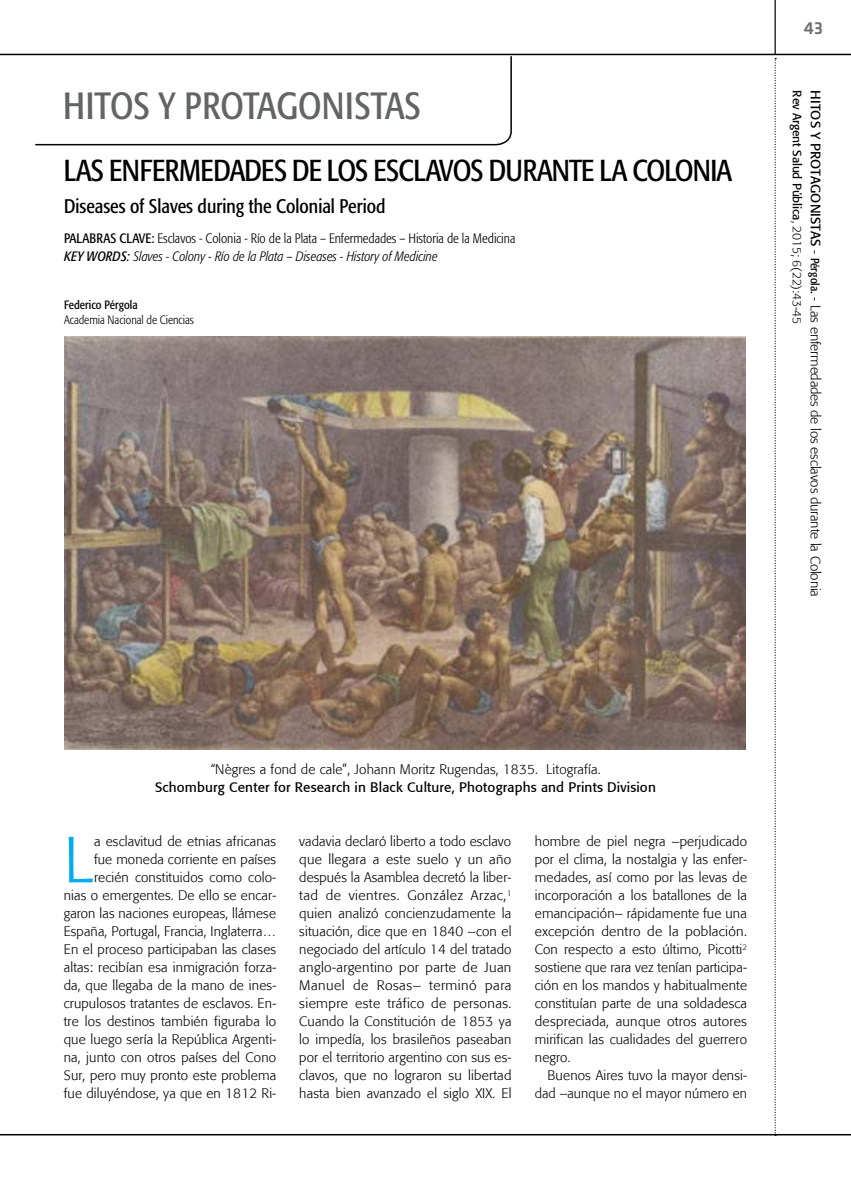
<style>
.page{position:relative;width:851px;height:1191px;background:#fff}
.page>*{position:absolute;margin:0;border:0;box-sizing:border-box;transform-origin:0 0}
.t1{font:300 64.35px "Formata";color:#00aeef}
.t2{font:condensed 37.5px "Formata";color:#636466}
.t3{font:condensed 30px "Formata";letter-spacing:-.02em;color:#000}
.t4{font:condensed 19.5px "Formata";color:#000}
.t5{font:500 18px "Klavika";color:#6d6e71}
.t6{font:300 13.5px/18px "Formata";letter-spacing:.01em;color:#000;text-align:right}
.t7{font:300 condensed 13.5px/18px "Formata";color:#000}
.t8{font:300 13.5px "Formata";letter-spacing:-.01em;color:#000}
.t9{font:13.5px "Formata";letter-spacing:.01em;color:#000}
.t10{font:12px "Formata";letter-spacing:-.01em;color:#000}
.t11{font:300 condensed 12px "Formata";color:#000}
.t12{font:condensed 12px "Formata";color:#000}
.s1{font-weight:400}
.s2{font-weight:400;font-style:italic}
.s3{font-style:italic}
.s4{font-weight:300}
.s5{font-weight:400;font-stretch:condensed;font-size:12px}
.s6{font-weight:400;font-stretch:condensed}
</style>
<div class="page">
<hr style="left:0;top:54px;width:850px;height:1px;background:#000">
<hr style="left:0;top:1134px;width:850px;height:1px;background:#000">
<hr style="left:774px;top:0;width:1px;height:54px;background:#000">
<svg style="left:774px;top:58px;width:2px;height:1078px"></svg>
<svg style="left:34px;top:55px;width:478px;height:91px"></svg>
<img style="left:65px;top:336px;width:680px;height:413px">
<h2 class="t2" style="left:63px;top:84px;width:359px">HITOS Y PROTAGONISTAS</h2>
<h3 class="t3" style="left:64px;top:153px;width:669px">LAS ENFERMEDADES DE LOS ESCLAVOS DURANTE LA COLONIA</h3>
<h3 class="t4" style="left:64px;top:195px;width:323px">DISEASES OF SLAVES DURING THE COLONIAL PERIOD</h3>
<p class="t7" style="left:64px;top:230px;width:452px"><span class="s1">PALABRAS CLAVE:</span> Esclavos - Colonia - Río de la Plata – Enfermedades – Historia de la Medicina<br><span class="s2">KEY WORDS:</span> <span class="s3">Slaves - Colony - Río de la Plata – Diseases - History of Medicine</span></p>
<p class="t12" style="left:64px;top:298px;width:75px">FEDERICO PÉRGOLA</p>
<p class="t11" style="left:64px;top:313px;width:131px">Academia Nacional de Ciencias</p>
<h3 class="t5" style="left:803px;top:19px;width:21px">43</h3>
<p class="t10" style="left:804px;top:90px;width:235px;rotate:90deg">Rev Argent Salud Pública<span class="s4">, 2015; 6(22):43-45</span></p>
<p class="t8" style="left:823px;top:90px;width:508px;rotate:90deg"><span class="s1">hitos y protagonistas</span> - <span class="s5">PÉRGOLA</span><span class="s6">.</span> - Las enfermedades de los esclavos durante la Colonia</p>
<p class="t6" style="left:210px;top:760px;width:391px">“Nègres a fond de cale”, Johann Moritz Rugendas, 1835. Litografía.</p>
<p class="t9" style="left:155px;top:779px;width:502px">Schomburg Center for Research in Black Culture, Photographs and Prints Division</p>
<p class="t6" style="left:64px;top:832px;width:214px">a esclavitud de etnias africanas<br>fue moneda corriente en países recién constituidos como colo-<br>nias o emergentes. De ello se encar&shy;garon las naciones europeas, llámese España, Portugal, Francia, Inglaterra… En el proceso participaban las clases altas: recibían esa inmigración forza&shy;da, que llegaba de la mano de ines&shy;crupulosos tratantes de esclavos. En&shy;tre los destinos también figuraba lo que luego sería la República Argenti&shy;na, junto con otros países del Cono Sur, pero muy pronto este problema fue diluyéndose, ya que en 1812 Ri-</p>
<p class="t6" style="left:299px;top:832px;width:214px;text-align:justify">vadavia declaró liberto a todo esclavo que llegara a este suelo y un año después la Asamblea decretó la liber&shy;tad de vientres. González Arzac,<sup>1 </sup>quien analizó concienzudamente la situación, dice que en 1840 –con el negociado del artículo 14 del tratado anglo-argentino por parte de Juan Manuel de Rosas– terminó para siempre este tráfico de personas.<br>Cuando la Constitución de 1853 ya lo impedía, los brasileños paseaban por el territorio argentino con sus es&shy;clavos, que no lograron su libertad hasta bien avanzado el siglo XIX. El</p>
<h1 class="t1" style="left:64px;top:822px;width:31px">L</h1>
<p class="t6" style="left:534px;top:832px;width:214px;text-align:justify">hombre de piel negra –perjudicado por el clima, la nostalgia y las enfer&shy;medades, así como por las levas de incorporación a los batallones de la emancipación– rápidamente fue una excepción dentro de la población.<br>Con respecto a esto último, Picotti<sup>2 </sup>sostiene que rara vez tenían participa&shy;ción en los mandos y habitualmente constituían parte de una soldadesca despreciada, aunque otros autores mirifican las cualidades del guerrero negro.</p>
<p class="t6" style="left:534px;top:1066px;width:214px">Buenos Aires tuvo la mayor densi&shy;dad –aunque no el mayor número en</p>
</div>
